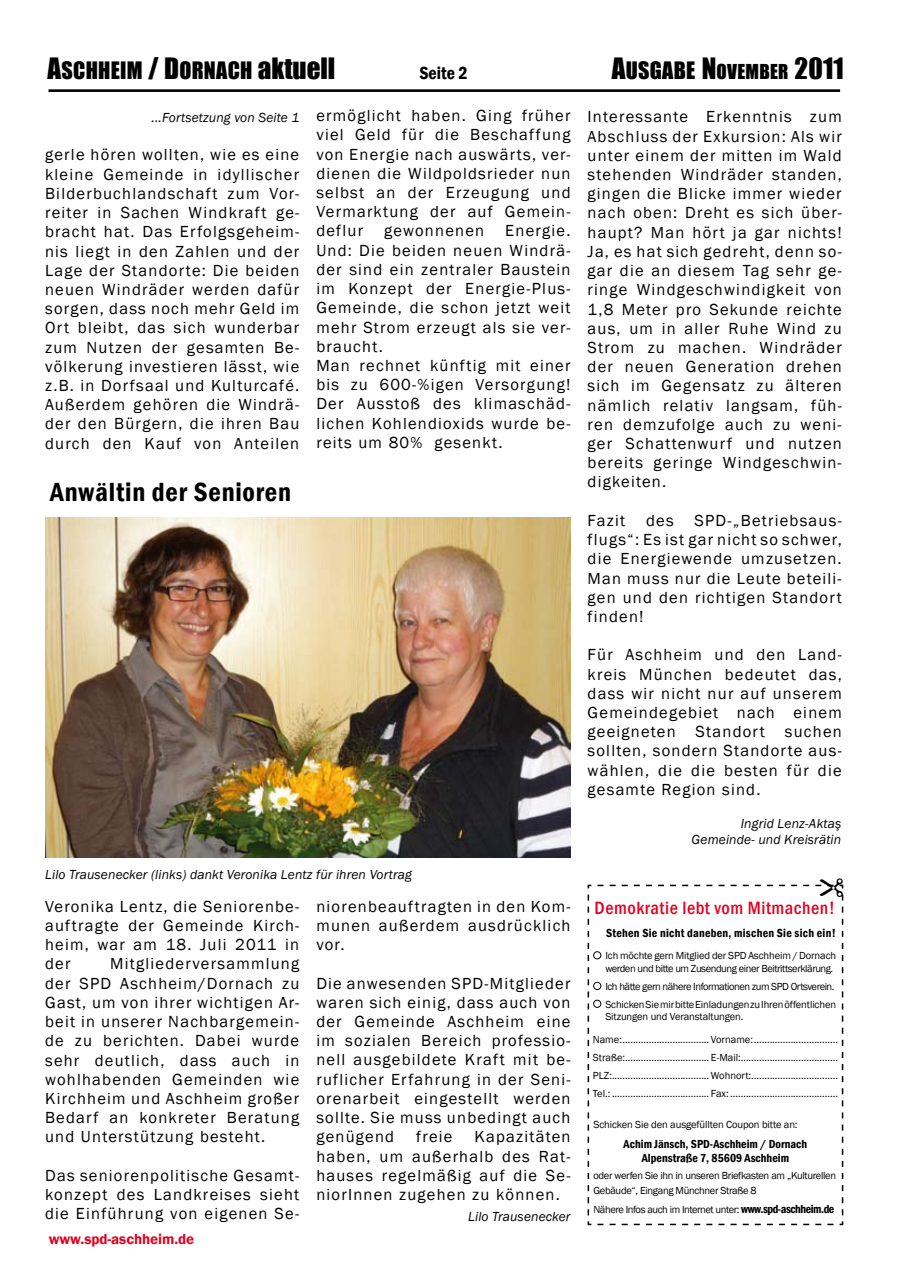
<style>
.page{position:relative;width:898px;height:1272px;background:#fff}
.page>*{position:absolute;margin:0;border:0;box-sizing:border-box;transform-origin:0 0}
.t1{font:600 condensed 27px "Franklin Gothic";letter-spacing:.03em;color:#000}
.t2{font:22.05px "Impact";letter-spacing:.015em;color:#000}
.t3{font:18.9px "Impact";letter-spacing:.015em;color:#000}
.t4{font:500 condensed 18.3px "Franklin Gothic";letter-spacing:.03em;color:#e20020}
.t5{font:600 condensed 18px "Franklin Gothic";color:#000}
.t6{font:16.5px/19.2px "Franklin Gothic";letter-spacing:.075em;color:#000;text-align:justify}
.t7{font:600 15px "Franklin Gothic";letter-spacing:-.005em;color:#e20020}
.t8{font:italic 13.5px/16.2px "Franklin Gothic";letter-spacing:.01em;color:#000;text-align:right}
.t9{font:600 condensed 12px/14.4px "Franklin Gothic";color:#000;text-align:center}
.t10{font:600 condensed 12px "Franklin Gothic";letter-spacing:.02em;color:#000}
.t11{font:10.5px/18px "Franklin Gothic";letter-spacing:-.03em;color:#000}
.t12{font:10.5px/23.1px "Franklin Gothic";letter-spacing:-.01em;color:#000}
.s1{font-size:27px}
.s2{font-size:22.05px}
.s3{font-weight:600;font-stretch:condensed;font-size:12px}
</style>
<div class="page">
<hr style="left:48px;top:89px;width:791px;height:3px;background:#000">
<img style="left:45px;top:517px;width:525px;height:340px">
<svg style="left:587px;top:884px;width:256px;height:341px"></svg>
<h2 class="t2" style="left:47px;top:53px;width:289px"><span class="s1">A</span>SCHHEIM <span class="s1">/ D</span>ORNACH <span class="s1">aktuell</span></h2>
<p class="t3" style="left:611px;top:57px;width:234px"><span class="s1">A</span><span class="s2">USGABE</span> <span class="s1">N</span>OVEMBER <span class="s1">2011</span></p>
<p class="t5" style="left:419px;top:60px;width:50px">Seite 2</p>
<p class="t8" style="left:151px;top:110px;width:149px">...Fortsetzung von Seite 1</p>
<p class="t6" style="left:45px;top:146px;width:256px">gerle hören wollten, wie es eine kleine Gemeinde in idyllischer Bilderbuchlandschaft zum Vor&shy;reiter in Sachen Windkraft ge&shy;bracht hat. Das Erfolgsgeheim&shy;nis liegt in den Zahlen und der Lage der Standorte: Die beiden neuen Windräder werden dafür sorgen, dass noch mehr Geld im Ort bleibt, das sich wunderbar zum Nutzen der gesamten Be&shy;völkerung investieren lässt, wie z.B. in Dorfsaal und Kulturcafé.<br>Außerdem gehören die Windrä&shy;der den Bürgern, die ihren Bau durch den Kauf von Anteilen</p>
<h1 class="t1" style="left:50px;top:473px;width:242px">Anwältin der Senioren</h1>
<p class="t6" style="left:316px;top:106px;width:255px">ermöglicht haben. Ging früher viel Geld für die Beschaffung von Energie nach auswärts, ver&shy;dienen die Wildpoldsrieder nun selbst an der Erzeugung und Vermarktung der auf Gemein&shy;deflur</p>
<p class="t6" style="left:316px;top:222px;width:255px;text-align:left;text-indent:189px">Energie.<br>Und: Die beiden neuen Windrä&shy;der sind ein zentraler Baustein im Konzept der Energie-Plus-<br>Gemeinde, die schon jetzt weit mehr Strom erzeugt als sie ver&shy;braucht.<br>Man rechnet künftig mit einer bis zu 600-%igen Versorgung!<br>Der Ausstoß des klimaschäd&shy;lichen Kohlendioxids wurde be&shy;reits um 80% gesenkt.</p>
<p class="t6" style="left:384px;top:222px;width:101px">gewonnenen</p>
<p class="t8" style="left:45px;top:866px;width:368px">Lilo Trausenecker (links) dankt Veronika Lentz für ihren Vortrag</p>
<p class="t6" style="left:45px;top:897px;width:255px">Veronika Lentz, die Seniorenbe&shy;auftragte der Gemeinde Kirch&shy;heim, war am 18. Juli 2011 in der</p>
<p class="t6" style="left:45px;top:954px;width:256px;text-indent:65px">Mitgliederversammlung der SPD Aschheim/Dornach zu Gast, um von ihrer wichtigen Ar&shy;beit in unserer Nachbargemein&shy;de zu berichten. Dabei wurde sehr deutlich, dass auch in wohlhabenden Gemeinden wie Kirchheim und Aschheim großer Bedarf an konkreter Beratung und Unterstützung besteht.</p>
<p class="t6" style="left:45px;top:1165px;width:255px">Das seniorenpolitische Gesamt&shy;konzept des Landkreises sieht die Einführung von eigenen Se-</p>
<p class="t7" style="left:49px;top:1229px;width:147px">www.spd-aschheim.de</p>
<p class="t6" style="left:316px;top:897px;width:255px">niorenbeauftragten in den Kom&shy;munen außerdem ausdrücklich vor.</p>
<p class="t6" style="left:316px;top:973px;width:255px">Die anwesenden SPD-Mitglieder waren sich einig, dass auch von der Gemeinde Aschheim eine im sozialen Bereich professio&shy;nell ausgebildete Kraft mit be&shy;ruflicher Erfahrung in der Seni&shy;orenarbeit eingestellt werden sollte. Sie muss unbedingt auch genügend</p>
<p class="t6" style="left:316px;top:1127px;width:255px;text-indent:158px">Kapazitäten haben, um außerhalb des Rat&shy;hauses regelmäßig auf die Se&shy;niorInnen zugehen zu können.</p>
<p class="t6" style="left:416px;top:1127px;width:38px">freie</p>
<p class="t8" style="left:468px;top:1208px;width:104px">Lilo Trausenecker</p>
<p class="t6" style="left:587px;top:108px;width:256px">Interessante Erkenntnis zum Abschluss der Exkursion: Als wir unter einem der mitten im Wald stehenden Windräder standen, gingen die Blicke immer wieder nach oben: Dreht es sich über&shy;haupt? Man hört ja gar nichts!<br>Ja, es hat sich gedreht, denn so&shy;gar die an diesem Tag sehr ge&shy;ringe Windgeschwindigkeit von 1,8 Meter pro Sekunde reichte aus, um in aller Ruhe Wind zu Strom zu machen. Windräder der neuen Generation drehen sich im Gegensatz zu älteren nämlich relativ langsam, füh&shy;ren demzufolge auch zu weni&shy;ger Schattenwurf und nutzen bereits geringe Windgeschwin&shy;digkeiten.</p>
<p class="t6" style="left:587px;top:511px;width:39px">Fazit</p>
<p class="t6" style="left:645px;top:511px;width:29px">des</p>
<p class="t6" style="left:587px;top:511px;width:255px;text-indent:107px">SPD-„Betriebsaus&shy;flugs“: Es ist gar nicht so schwer, die Energiewende umzusetzen.<br>Man muss nur die Leute beteili&shy;gen und den richtigen Standort finden!</p>
<p class="t6" style="left:587px;top:645px;width:255px">Für Aschheim und den Land&shy;kreis München bedeutet das, dass wir nicht nur auf unserem Gemeindegebiet nach einem geeigneten Standort suchen sollten, sondern Standorte aus&shy;wählen, die die besten für die gesamte Region sind.</p>
<p class="t8" style="left:691px;top:815px;width:151px">Ingrid Lenz-Aktaş<br>Gemeinde- und Kreisrätin</p>
<p class="t4" style="left:594px;top:896px;width:242px">Demokratie lebt vom Mitmachen!</p>
<p class="t10" style="left:606px;top:925px;width:231px">Stehen Sie nicht daneben, mischen Sie sich ein!</p>
<p class="t11" style="left:605px;top:949px;width:232px;line-height:12.8px">Ich möchte gern Mitglied der SPD Aschheim / Dornach werden und bitte um Zusendung einer Beitrittserklärung.</p>
<p class="t11" style="left:605px;top:977px;width:232px">Ich hätte gern nähere Informationen zum SPD Ortsverein.<br>Schicken Sie mir bitte Einladungen zu Ihren öffentlichen</p>
<p class="t12" style="left:592px;top:1005px;width:246px;text-indent:13px">Sitzungen und Veranstaltungen.<br>Name:................................. Vorname:................................</p>
<p class="t11" style="left:592px;top:1049px;width:246px;text-align:justify">Straße:................................ E-Mail:.....................................<br>PLZ:..................................... Wohnort:.................................<br>Tel.: ..................................... Fax: .........................................</p>
<p class="t12" style="left:593px;top:1113px;width:205px">Schicken Sie den ausgefüllten Coupon bitte an:</p>
<p class="t9" style="left:623px;top:1136px;width:185px">Achim Jänsch, SPD-Aschheim / Dornach<br>Alpenstraße 7, 85609 Aschheim</p>
<p class="t11" style="left:593px;top:1167px;width:244px;line-height:15px">oder werfen Sie ihn in unseren Briefkasten am „Kulturellen<br>Gebäude“, Eingang Münchner Straße 8</p>
<p class="t11" style="left:593px;top:1200px;width:242px">Nähere Infos auch im Internet unter: <span class="s3">www.spd-aschheim.de</span></p>
</div>
